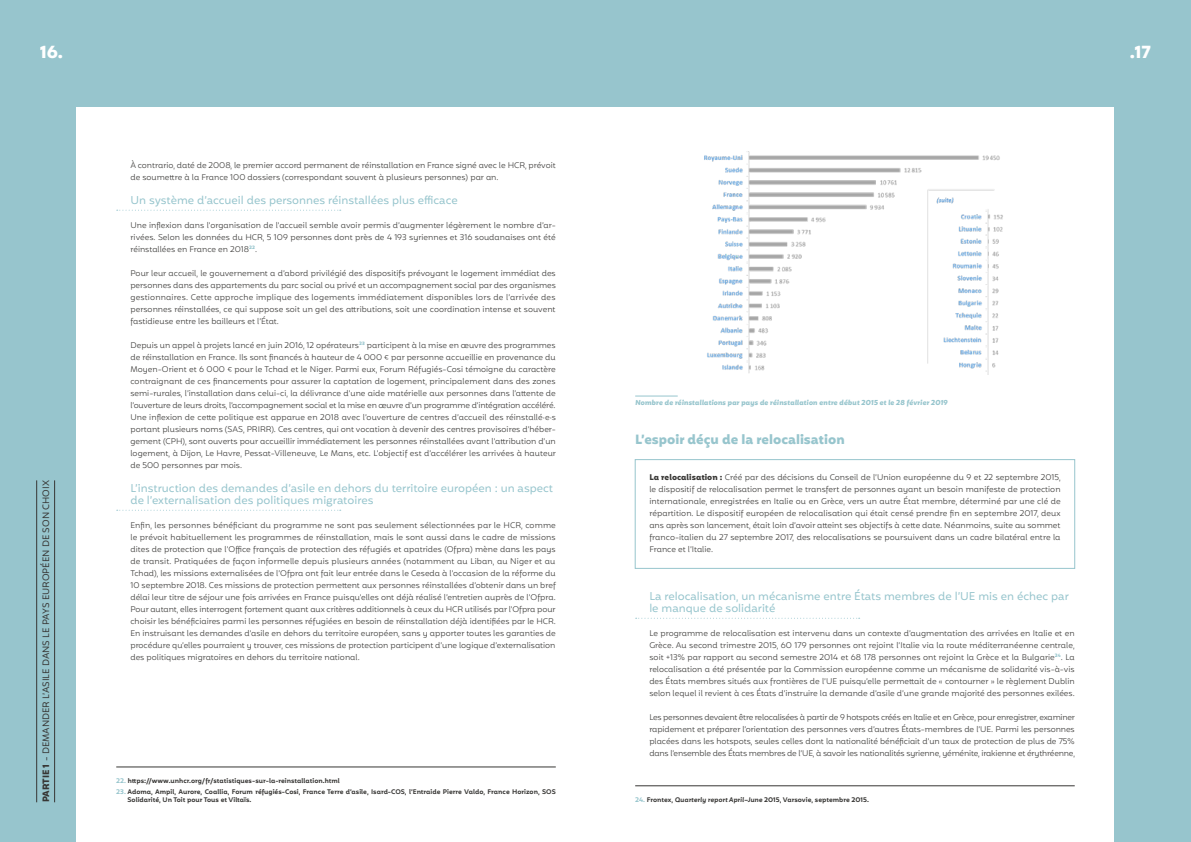
<style>
.page{position:relative;width:1191px;height:842px;background:#97c5cd}
.page>*{position:absolute;margin:0;border:0;box-sizing:border-box;transform-origin:0 0}
.t1{font:700 17px "Mohr";color:#fff}
.t2{font:700 13px "Mohr";color:#97c5cd}
.t3{font:11px/12px "Mohr";color:#97c5cd}
.t4{font:9px "Mohr Alt";color:#373634}
.t5{font:300 8px/12px "Mohr Alt";color:#373634;text-align:justify}
.t6{font:italic 700 7px "Mohr";color:#97c5cd}
.t7{font:600 6.5px/8px "Mohr Alt";color:#373634}
.s1{font-weight:700}
.s2{color:#97c5cd}
.s3{font-family:"Mohr";font-style:italic}
</style>
<div class="page">
<div style="left:77px;top:108px;width:1037px;height:734px;background:#fff"></div>
<hr style="left:54px;top:480px;width:1px;height:322px;background:#373634">
<hr style="left:36px;top:480px;width:1px;height:322px;background:#373634">
<svg style="left:117px;top:210px;width:224px;height:1px"></svg>
<svg style="left:117px;top:510px;width:224px;height:1px"></svg>
<hr style="left:116px;top:767px;width:440px;height:1px;background:#373634">
<hr style="left:635px;top:395px;width:42px;height:1px;background:#97c5cd">
<div style="left:634px;top:459px;width:441px;height:110px;border:1px solid #97c5cd"></div>
<svg style="left:635px;top:618px;width:224px;height:1px"></svg>
<img style="left:704px;top:151px;width:299px;height:223px">
<hr style="left:635px;top:785px;width:439px;height:1px;background:#373634">
<div style="left:950px;top:372px;width:28px;height:6px;background:#fff"></div>
<h1 class="t1" style="left:40px;top:42px;width:25px">16.</h1>
<h1 class="t1" style="left:1129px;top:42px;width:22px">.17</h1>
<p class="t4" style="left:41px;top:802px;width:324px;rotate:-90deg"><span class="s1">PARTIE 1</span> - DEMANDER L’ASILE DANS LE PAYS EUROPÉEN DE SON CHOIX</p>
<p class="t5" style="left:130px;top:160px;width:427px">À contrario, daté de 2008, le premier accord permanent de réinstallation en France signé avec le HCR, prévoit de soumettre à la France 100 dossiers (correspondant souvent à plusieurs personnes) par an.</p>
<h3 class="t3" style="left:130px;top:194px;width:329px">Un système d’accueil des personnes réinstallées plus efficace</h3>
<p class="t5" style="left:130px;top:220px;width:427px">Une inflexion dans l’organisation de l’accueil semble avoir permis d’augmenter légèrement le nombre d’ar&shy;rivées. Selon les données du HCR, 5 109 personnes dont près de 4 193 syriennes et 316 soudanaises ont été réinstallées en France en 2018<sup>22</sup>.</p>
<p class="t5" style="left:130px;top:268px;width:427px">Pour leur accueil, le gouvernement a d’abord privilégié des dispositifs prévoyant le logement immédiat des personnes dans des appartements du parc social ou privé et un accompagnement social par des organismes gestionnaires. Cette approche implique des logements immédiatement disponibles lors de l’arrivée des personnes réinstallées, ce qui suppose soit un gel des attributions, soit une coordination intense et souvent fastidieuse entre les bailleurs et l’État.</p>
<p class="t5" style="left:130px;top:340px;width:427px">Depuis un appel à projets lancé en juin 2016, 12 opérateurs<sup>23</sup> participent à la mise en œuvre des programmes de réinstallation en France. Ils sont financés à hauteur de 4 000 € par personne accueillie en provenance du Moyen-Orient et 6 000 € pour le Tchad et le Niger. Parmi eux, Forum Réfugiés-Cosi témoigne du caractère contraignant de ces financements pour assurer la captation de logement, principalement dans des zones semi-rurales, l’installation dans celui-ci, la délivrance d’une aide matérielle aux personnes dans l’attente de l’ouverture de leurs droits, l’accompagnement social et la mise en œuvre d’un programme d’intégration accéléré.<br>Une inflexion de cette politique est apparue en 2018 avec l’ouverture de centres d’accueil des réinstallé·e·s portant plusieurs noms (SAS, PRIRR). Ces centres, qui ont vocation à devenir des centres provisoires d’héber&shy;gement (CPH), sont ouverts pour accueillir immédiatement les personnes réinstallées avant l’attribution d’un logement, à Dijon, Le Havre, Pessat-Villeneuve, Le Mans, etc. L’objectif est d’accélérer les arrivées à hauteur de 500 personnes par mois.</p>
<h3 class="t3" style="left:130px;top:482px;width:424px">L’instruction des demandes d’asile en dehors du territoire européen : un aspect de l’externalisation des politiques migratoires</h3>
<p class="t5" style="left:130px;top:520px;width:427px">Enfin, les personnes bénéficiant du programme ne sont pas seulement sélectionnées par le HCR, comme le prévoit habituellement les programmes de réinstallation, mais le sont aussi dans le cadre de missions dites de protection que l’Office français de protection des réfugiés et apatrides (Ofpra) mène dans les pays de transit. Pratiquées de façon informelle depuis plusieurs années (notamment au Liban, au Niger et au Tchad), les missions externalisées de l’Ofpra ont fait leur entrée dans le Ceseda à l’occasion de la réforme du 10 septembre 2018. Ces missions de protection permettent aux personnes réinstallées d’obtenir dans un bref délai leur titre de séjour une fois arrivées en France puisqu’elles ont déjà réalisé l’entretien auprès de l’Ofpra.<br>Pour autant, elles interrogent fortement quant aux critères additionnels à ceux du HCR utilisés par l’Ofpra pour choisir les bénéficiaires parmi les personnes réfugiées en besoin de réinstallation déjà identifiées par le HCR.<br>En instruisant les demandes d’asile en dehors du territoire européen, sans y apporter toutes les garanties de procédure qu’elles pourraient y trouver, ces missions de protection participent d’une logique d’externalisation des politiques migratoires en dehors du territoire national.</p>
<p class="t7" style="left:116px;top:777px;width:225px"><span class="s2">22.</span> https://www.unhcr.org/fr/statistiques-sur-la-reinstallation.html</p>
<p class="t7" style="left:127px;top:788px;width:430px;text-indent:-11px"><span class="s2">23.</span> Adoma, Ampil, Aurore, Coallia, Forum réfugiés-Cosi, France Terre d’asile, Isard-COS, l’Entraide Pierre Valdo, France Horizon, SOS<br>Solidarité, Un Toit pour Tous et Viltaïs.</p>
<p class="t6" style="left:635px;top:398px;width:314px">Nombre de réinstallations par pays de réinstallation entre début 2015 et le 28 février 2019</p>
<h2 class="t2" style="left:635px;top:432px;width:211px">L’espoir déçu de la relocalisation</h2>
<p class="t5" style="left:649px;top:472px;width:413px"><span class="s1">La relocalisation :</span> Créé par des décisions du Conseil de l’Union européenne du 9 et 22 septembre 2015, le dispositif de relocalisation permet le transfert de personnes ayant un besoin manifeste de protection internationale, enregistrées en Italie ou en Grèce, vers un autre État membre, déterminé par une clé de répartition. Le dispositif européen de relocalisation qui était censé prendre fin en septembre 2017, deux ans après son lancement, était loin d’avoir atteint ses objectifs à cette date. Néanmoins, suite au sommet franco-italien du 27 septembre 2017, des relocalisations se poursuivent dans un cadre bilatéral entre la France et l’Italie.</p>
<h3 class="t3" style="left:649px;top:590px;width:421px">La relocalisation, un mécanisme entre États membres de l’UE mis en échec par le manque de solidarité</h3>
<p class="t5" style="left:649px;top:628px;width:427px">Le programme de relocalisation est intervenu dans un contexte d’augmentation des arrivées en Italie et en Grèce. Au second trimestre 2015, 60 179 personnes ont rejoint l’Italie via la route méditerranéenne centrale, soit +13% par rapport au second semestre 2014 et 68 178 personnes ont rejoint la Grèce et la Bulgarie<sup>24</sup>. La relocalisation a été présentée par la Commission européenne comme un mécanisme de solidarité vis-à-vis des États membres situés aux frontières de l’UE puisqu’elle permettait de « contourner » le règlement Dublin selon lequel il revient à ces États d’instruire la demande d’asile d’une grande majorité des personnes exilées.</p>
<p class="t5" style="left:649px;top:712px;width:427px">Les personnes devaient être relocalisées à partir de 9 hotspots créés en Italie et en Grèce, pour enregistrer, examiner rapidement et préparer l’orientation des personnes vers d’autres États-membres de l’UE. Parmi les personnes placées dans les hotspots, seules celles dont la nationalité bénéficiait d’un taux de protection de plus de 75% dans l’ensemble des États membres de l’UE, à savoir les nationalités syrienne, yéménite, irakienne et érythréenne,</p>
<p class="t7" style="left:635px;top:796px;width:235px"><span class="s2">24.</span> Frontex, <span class="s3">Quarterly report April–June</span> 2015, Varsovie, septembre 2015.</p>
</div>
